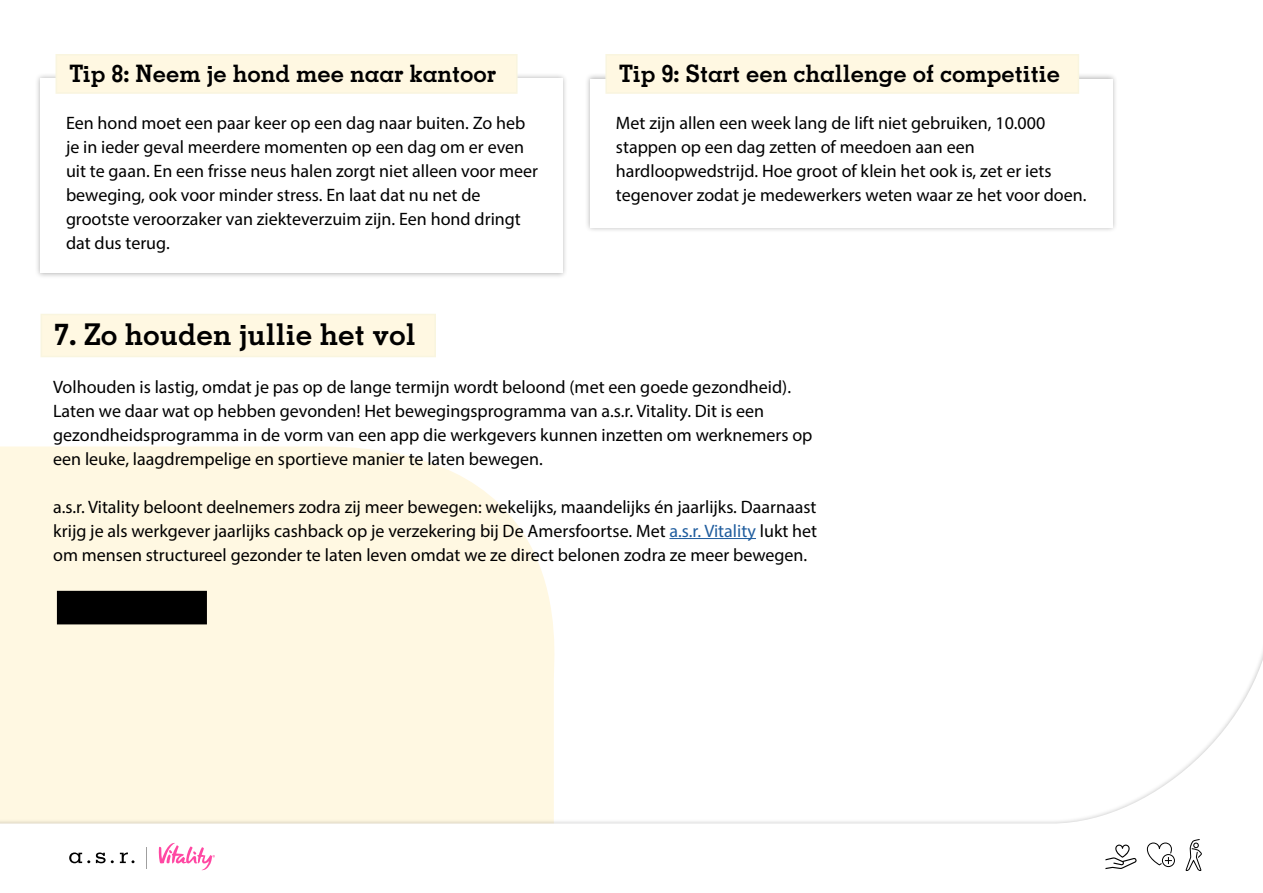
<style>
.page{position:relative;width:1263px;height:893px;background:#fff}
.page>*{position:absolute;margin:0;border:0;box-sizing:border-box;transform-origin:0 0}
.t1{font:700 30px "Memphis LT Std";color:#000}
.t2{font:700 24px "Memphis LT Std";color:#000}
.t3{font:18px/24px "Myriad Pro";color:#000}
.s1{color:#205d9e}
</style>
<div class="page">
<svg style="left:0;top:446px;width:469px;height:35px;fill:#fff8e2"></svg>
<svg style="left:0;top:481px;width:1263px;height:389px"></svg>
<div style="left:53px;top:838px;width:176px;height:40px;background:#fff"></div>
<svg style="left:120px;top:852px;width:15px;height:11px"></svg>
<svg style="left:69px;top:852px;width:21px;height:11px"></svg>
<svg style="left:96px;top:852px;width:18px;height:11px"></svg>
<svg style="left:146px;top:847px;width:1px;height:21px"></svg>
<svg style="left:158px;top:842px;width:57px;height:28px"></svg>
<svg style="left:1105px;top:845px;width:33px;height:24px"></svg>
<svg style="left:1147px;top:842px;width:28px;height:25px"></svg>
<svg style="left:1185px;top:839px;width:17px;height:32px"></svg>
<div style="left:35px;top:73px;width:533px;height:206px;background:#000;opacity:.3"></div>
<div style="left:40px;top:79px;width:522px;height:194px;background:#fff"></div>
<div style="left:56px;top:54px;width:462px;height:40px;background:#fff8e2"></div>
<div style="left:585px;top:73px;width:533px;height:160px;background:#000;opacity:.3"></div>
<div style="left:590px;top:79px;width:522px;height:148px;background:#fff"></div>
<div style="left:605px;top:54px;width:474px;height:40px;background:#fff8e2"></div>
<div style="left:40px;top:314px;width:396px;height:43px;background:#fff8e2"></div>
<hr style="left:669px;top:538px;width:87px;height:1px;background:#205d9e">
<div style="left:58px;top:592px;width:148px;height:32px;background:#000"></div>
<div style="left:57px;top:591px;width:150px;height:33px;border:2px solid #000"></div>
<h2 class="t2" style="left:69px;top:59px;width:429px">Tip 8: Neem je hond mee naar kantoor</h2>
<p class="t3" style="left:66px;top:110px;width:474px">Een hond moet een paar keer op een dag naar buiten. Zo heb je in ieder geval meerdere momenten op een dag om er even uit te gaan. En een frisse neus halen zorgt niet alleen voor meer beweging, ook voor minder stress. En laat dat nu net de grootste veroorzaker van ziekteverzuim zijn. Een hond dringt dat dus terug.</p>
<h2 class="t2" style="left:619px;top:59px;width:443px">Tip 9: Start een challenge of competitie</h2>
<p class="t3" style="left:616px;top:110px;width:472px">Met zijn allen een week lang de lift niet gebruiken, 10.000 stappen op een dag zetten of meedoen aan een hardloopwedstrijd. Hoe groot of klein het ook is, zet er iets tegenover zodat je medewerkers weten waar ze het voor doen.</p>
<h1 class="t1" style="left:54px;top:316px;width:363px">7. Zo houden jullie het vol</h1>
<p class="t3" style="left:53px;top:374px;width:761px">Volhouden is lastig, omdat je pas op de lange termijn wordt beloond (met een goede gezondheid).<br>Laten we daar wat op hebben gevonden! Het bewegingsprogramma van a.s.r. Vitality. Dit is een gezondheidsprogramma in de vorm van een app die werkgevers kunnen inzetten om werknemers op een leuke, laagdrempelige en sportieve manier te laten bewegen.</p>
<p class="t3" style="left:53px;top:494px;width:765px;text-align:justify">a.s.r. Vitality beloont deelnemers zodra zij meer bewegen: wekelijks, maandelijks én jaarlijks. Daarnaast krijg je als werkgever jaarlijks cashback op je verzekering bij De Amersfoortse. Met <span class="s1">a.s.r. Vitality</span> lukt het om mensen structureel gezonder te laten leven omdat we ze direct belonen zodra ze meer bewegen.</p>
</div>
